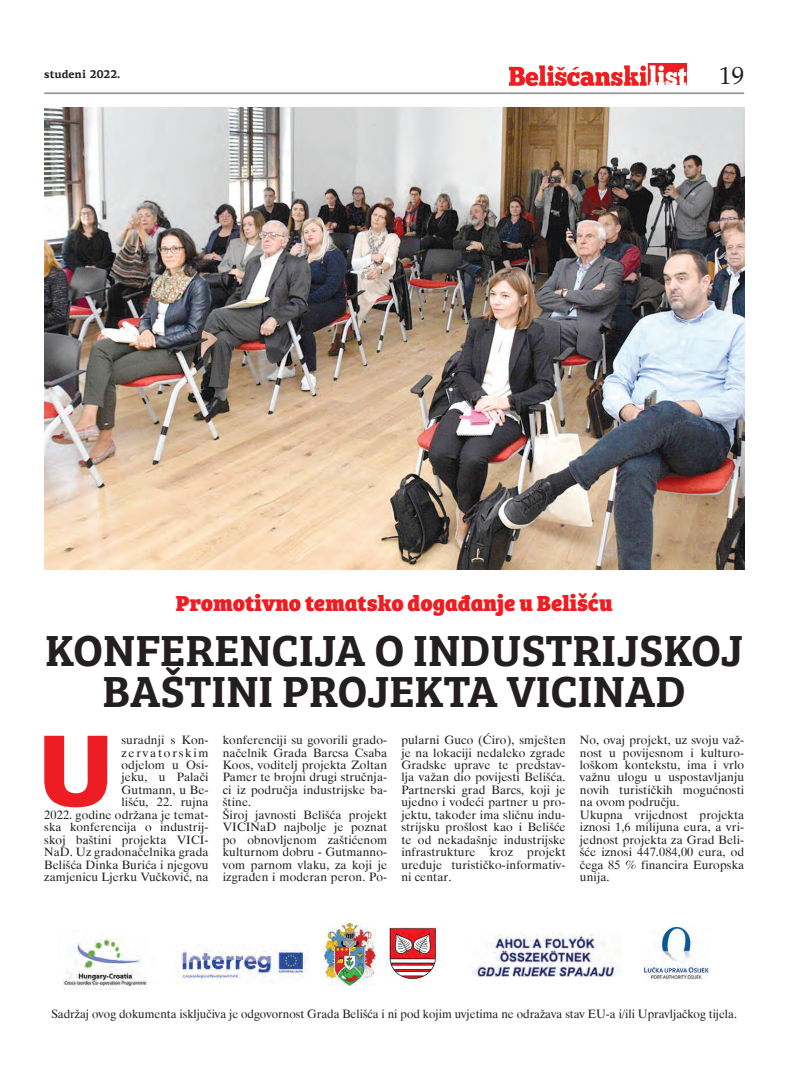
<style>
.page{position:relative;width:808px;height:1085px;background:#fff}
.page>*{position:absolute;margin:0;border:0;box-sizing:border-box;transform-origin:0 0}
.t1{font:900 102.25px "PF Agora Sans Pro";color:#ee1d23}
.t2{font:600 45px/40.5px "Bree Serif";color:#231f20}
.t3{font:25px "Palatino Roman";color:#231f20}
.t4{font:800 22.5px "Bree Serif";color:#ee1d23}
.t5{font:11.88px/12.5px "Dutch 801 BT";letter-spacing:.01em;color:#231f20}
.t6{font:700 11.25px "PF Agora Serif Pro";color:#231f20}
</style>
<div class="page">
<img style="left:509px;top:64px;width:177px;height:21px">
<hr style="left:44px;top:92px;width:700px;height:2px;background:#939598">
<img style="left:44px;top:107px;width:700px;height:462px">
<img style="left:63px;top:934px;width:85px;height:55px">
<img style="left:175px;top:944px;width:133px;height:38px">
<img style="left:325px;top:923px;width:51px;height:62px">
<img style="left:387px;top:926px;width:51px;height:55px">
<img style="left:645px;top:927px;width:64px;height:51px">
<img style="left:472px;top:932px;width:150px;height:44px">
<p class="t6" style="left:44px;top:68px;width:78px">studeni 2022.</p>
<p class="t3" style="left:719px;top:61px;width:26px">19</p>
<p class="t4" style="left:176px;top:585px;width:438px">Promotivno tematsko događanje u Belišću</p>
<p class="t2" style="left:103px;top:627px;width:642px;text-indent:-57px">KONFERENCIJA O INDUSTRIJSKOJ<br>BAŠTINI PROJEKTA VICIN</p>
<p class="t2" style="left:625px;top:668px;width:59px">AD</p>
<p class="t5" style="left:44px;top:733px;width:166px;text-align:right">suradnji s Kon&shy;zervatorskim<br>odjelom u Osi-<br>jeku, u Palači<br>Gutmann, u Be-<br>lišću, 22. rujna<br>2022. godine održana je temat&shy;ska konferencija o industrij&shy;skoj baštini projekta VICI-<br>NaD. Uz gradonačelnika grada<br>Belišća Dinka Burića i njegovu zamjenicu Ljerku Vučković, na</p>
<p class="t1" style="left:38px;top:703px;width:78px">U</p>
<p class="t5" style="left:223px;top:733px;width:166px">konferenciji su govorili grado&shy;načelnik Grada Barcsa Csaba<br>Koos, voditelj projekta Zoltan<br>Pamer te brojni drugi stručnja&shy;ci iz područja industrijske ba&shy;štine.<br>Široj javnosti Belišća projekt<br>VICINaD najbolje je poznat po obnovljenom zaštićenom kulturnom dobru - Gutmanno&shy;vom parnom vlaku, za koji je izgrađen i moderan peron. Po-</p>
<p class="t5" style="left:401px;top:733px;width:166px;text-align:justify">pularni Guco (Ćiro), smješten je na lokaciji nedaleko zgrade Gradske uprave te predstav&shy;lja važan dio povijesti Belišća.<br>Partnerski grad Barcs, koji je ujedno i vodeći partner u pro&shy;jektu, također ima sličnu indu&shy;strijsku prošlost kao i Belišće te od nekadašnje industrijske infrastrukture kroz projekt uređuje turističko-informativ&shy;ni centar.</p>
<p class="t5" style="left:580px;top:733px;width:166px">No, ovaj projekt, uz svoju važ&shy;nost u povijesnom i kulturo&shy;loškom kontekstu, ima i vrlo važnu ulogu u uspostavljanju novih turističkih mogućnosti na ovom području.<br>Ukupna vrijednost projekta iznosi 1,6 milijuna eura, a vri&shy;jednost projekta za Grad Beli&shy;šće iznosi 447.084,00 eura, od čega 85 % financira Europska unija.</p>
<p class="t5" style="left:51px;top:1007px;width:687px">Sadržaj ovog dokumenta isključiva je odgovornost Grada Belišća i ni pod kojim uvjetima ne odražava stav EU-a i/ili Upravljačkog tijela.</p>
</div>
